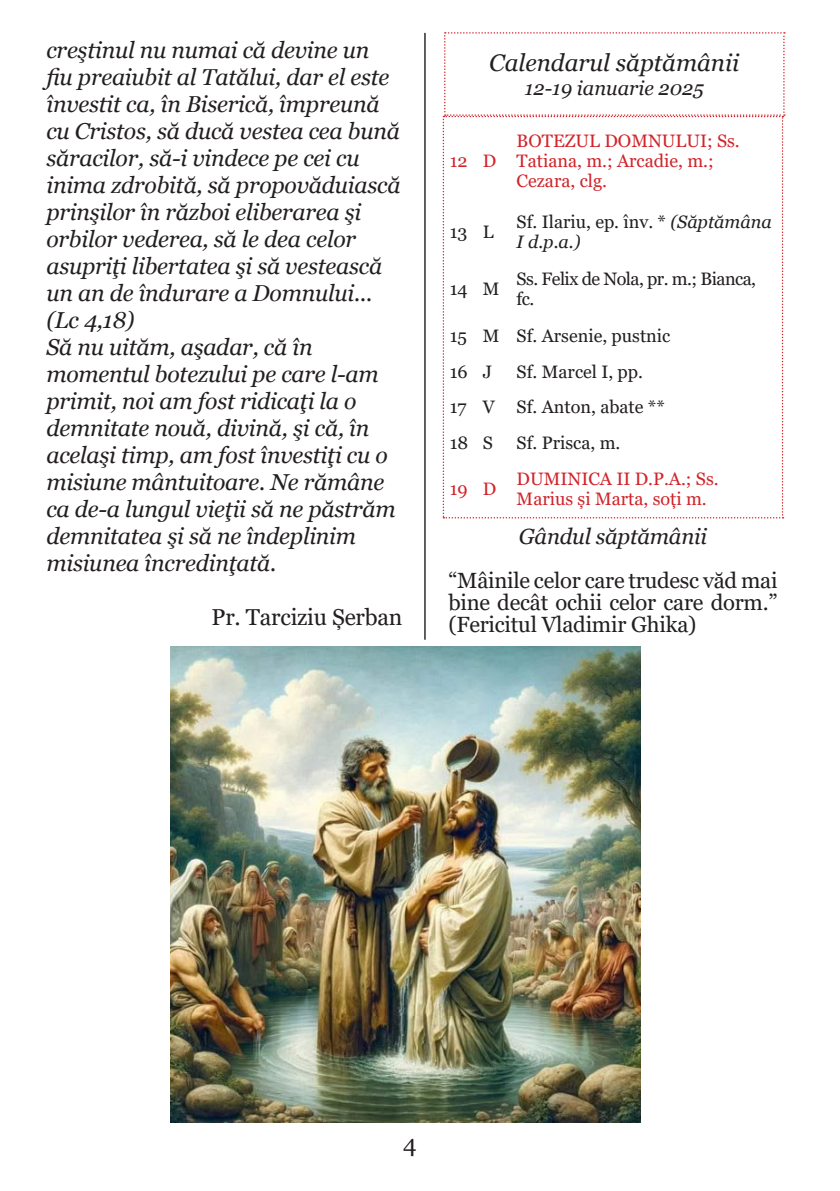
<style>
.page{position:relative;width:840px;height:1191px;background:#fff}
.page>*{position:absolute;margin:0;border:0;box-sizing:border-box;transform-origin:0 0}
.t1{font:italic 24px "Georgia";color:#231f20}
.t2{font:24px "Georgia";color:#231f20}
.t3{font:italic 23px/27px "Georgia";letter-spacing:-.01em;color:#231f20}
.t4{font:23px "Georgia";letter-spacing:-.01em;color:#231f20}
.t5{font:22px/22px "Georgia";letter-spacing:-.01em;color:#231f20;text-align:justify}
.t6{font:italic 22px "Georgia";letter-spacing:-.01em;color:#231f20}
.t7{font:italic 20px "Georgia";color:#231f20}
.t8{font:18px/20px "Georgia";color:#231f20}
.t9{font:18px/20px "Georgia";color:#d1232a}
.t10{font:18px/20px "Georgia";letter-spacing:-.03em;color:#231f20}
.s1{font-style:italic}
</style>
<div class="page">
<img style="left:170px;top:646px;width:470px;height:477px">
<svg style="left:442px;top:32px;width:342px;height:486px"></svg>
<hr style="left:424px;top:33px;width:1px;height:606px;background:#231f20">
<p class="t3" style="left:46px;top:37px;width:355px">creştinul nu numai că devine un fiu preaiubit al Tatălui, dar el este învestit ca, în Biserică, împreună cu Cristos, să ducă vestea cea bună săracilor, să-i vindece pe cei cu inima zdrobită, să propovăduiască prinşilor în război eliberarea şi orbilor vederea, să le dea celor asupriţi libertatea şi să vestească un an de îndurare a Domnului... (Lc 4,18)</p>
<p class="t3" style="left:46px;top:334px;width:350px">Să nu uităm, aşadar, că în momentul botezului pe care l-am primit, noi am fost ridicaţi la o demnitate nouă, divină, şi că, în acelaşi timp, am fost învestiţi cu o misiune mântuitoare. Ne rămâne ca de-a lungul vieţii să ne păstrăm demnitatea şi să ne îndeplinim misiunea încredinţată.</p>
<p class="t4" style="left:211px;top:603px;width:192px">Pr. Tarciziu Șerban</p>
<p class="t1" style="left:489px;top:48px;width:251px">Calendarul săptămânii</p>
<p class="t7" style="left:524px;top:76px;width:180px">12-19 ianuarie 2025</p>
<p class="t9" style="left:449px;top:151px;width:19px">12</p>
<p class="t9" style="left:482px;top:151px;width:15px">D</p>
<p class="t9" style="left:516px;top:131px;width:224px">BOTEZUL DOMNULUI; Ss.<br>Tatiana, m.; Arcadie, m.;<br>Cezara, clg.</p>
<p class="t8" style="left:449px;top:222px;width:19px">13</p>
<p class="t8" style="left:482px;top:222px;width:12px">L</p>
<p class="t8" style="left:516px;top:212px;width:256px">Sf. Ilariu, ep. înv. * <span class="s1">(Săptămâna<br>I d.p.a.)</span></p>
<p class="t8" style="left:449px;top:279px;width:19px">14</p>
<p class="t8" style="left:482px;top:279px;width:18px">M</p>
<p class="t10" style="left:516px;top:269px;width:241px">Ss. Felix de Nola, pr. m.; Bianca, fc.</p>
<p class="t8" style="left:449px;top:326px;width:19px">15</p>
<p class="t8" style="left:482px;top:326px;width:18px">M</p>
<p class="t8" style="left:516px;top:326px;width:155px">Sf. Arsenie, pustnic</p>
<p class="t8" style="left:449px;top:362px;width:19px">16</p>
<p class="t8" style="left:482px;top:362px;width:11px">J</p>
<p class="t8" style="left:516px;top:362px;width:128px">Sf. Marcel I, pp.</p>
<p class="t8" style="left:449px;top:397px;width:18px">17</p>
<p class="t8" style="left:482px;top:397px;width:14px">V</p>
<p class="t8" style="left:516px;top:397px;width:150px">Sf. Anton, abate **</p>
<p class="t8" style="left:449px;top:433px;width:20px">18</p>
<p class="t8" style="left:482px;top:433px;width:12px">S</p>
<p class="t8" style="left:516px;top:433px;width:105px">Sf. Prisca, m.</p>
<p class="t9" style="left:449px;top:479px;width:19px">19</p>
<p class="t9" style="left:482px;top:479px;width:15px">D</p>
<p class="t9" style="left:516px;top:469px;width:203px">DUMINICA II D.P.A.; Ss.<br>Marius și Marta, soți m.</p>
<p class="t6" style="left:518px;top:522px;width:189px">Gândul săptămânii</p>
<p class="t5" style="left:448px;top:570px;width:330px">“Mâinile celor care trudesc văd mai bine decât ochii celor care dorm.” (Fericitul Vladimir Ghika)</p>
<p class="t2" style="left:403px;top:1129px;width:15px">4</p>
</div>
